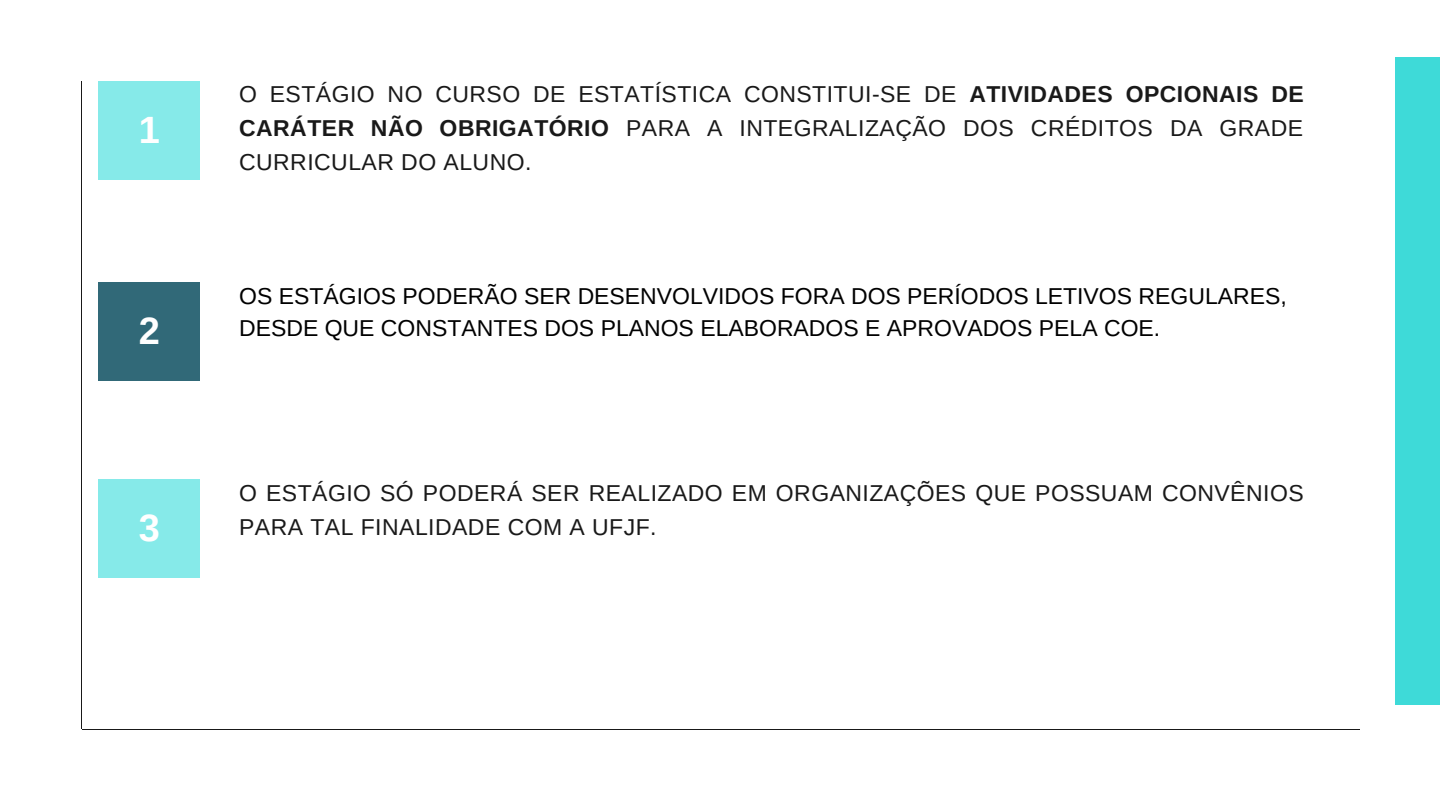
<style>
.page{position:relative;width:1440px;height:810px;background:#fff}
.page>*{position:absolute;margin:0;border:0;box-sizing:border-box;transform-origin:0 0}
.t1{font:700 38px "Arimo";color:#fff}
.t2{font:23px/33.8px "Arimo";letter-spacing:.02em;color:#191919;text-align:justify}
.t3{font:23px/31.5px "Arimo";color:#000}
.s1{font-weight:700}
</style>
<div class="page">
<hr style="left:82px;top:729px;width:1278px;height:1px;background:#191919">
<div style="left:98px;top:81px;width:102px;height:98px;background:#86eae9"></div>
<hr style="left:81px;top:81px;width:1px;height:648px;background:#191919">
<div style="left:98px;top:282px;width:102px;height:99px;background:#316978"></div>
<div style="left:1395px;top:57px;width:45px;height:648px;background:#3edad8"></div>
<div style="left:98px;top:479px;width:102px;height:99px;background:#86eae9"></div>
<h1 class="t1" style="left:139px;top:108px;width:23px">1</h1>
<h1 class="t1" style="left:139px;top:310px;width:23px">2</h1>
<p class="t2" style="left:239px;top:77px;width:1066px">O ESTÁGIO NO CURSO DE ESTATÍSTICA CONSTITUI-SE DE <span class="s1">ATIVIDADES OPCIONAIS DE CARÁTER NÃO OBRIGATÓRIO</span> PARA A INTEGRALIZAÇÃO DOS CRÉDITOS DA GRADE CURRICULAR DO ALUNO.</p>
<p class="t3" style="left:239px;top:280px;width:1049px">OS ESTÁGIOS PODERÃO SER DESENVOLVIDOS FORA DOS PERÍODOS LETIVOS REGULARES,<br>DESDE QUE CONSTANTES DOS PLANOS ELABORADOS E APROVADOS PELA COE.</p>
<p class="t2" style="left:239px;top:476px;width:1066px">O ESTÁGIO SÓ PODERÁ SER REALIZADO EM ORGANIZAÇÕES QUE POSSUAM CONVÊNIOS</p>
<h1 class="t1" style="left:139px;top:507px;width:23px">3</h1>
<p class="t2" style="left:239px;top:510px;width:419px">PARA TAL FINALIDADE COM A UFJF.</p>
</div>
